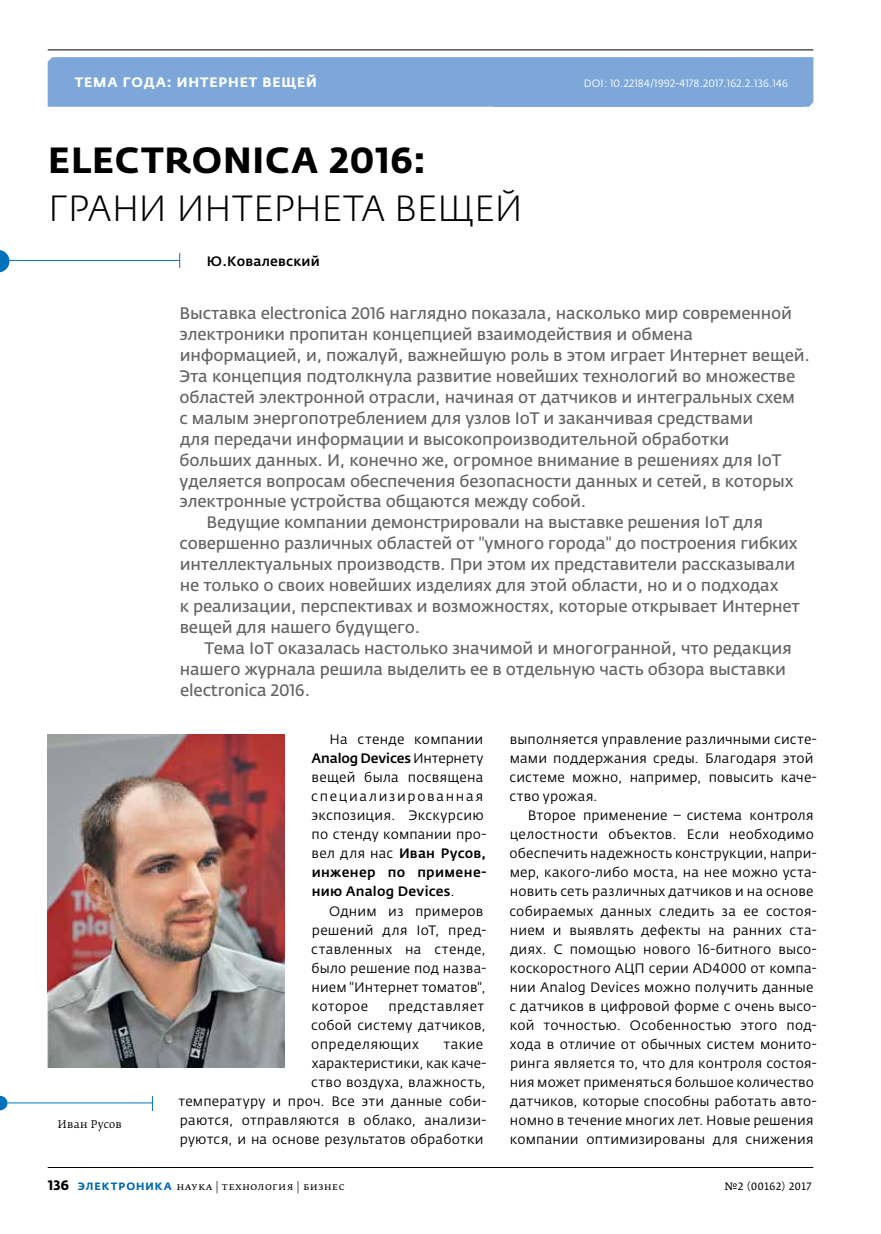
<style>
.page{position:relative;width:881px;height:1234px;background:#fff}
.page>*{position:absolute;margin:0;border:0;box-sizing:border-box;transform-origin:0 0}
.t1{font:300 36px "Fedra Sans Pro";letter-spacing:-.005em;color:#000}
.t2{font:700 36px "Fedra Sans Pro";letter-spacing:.02em;color:#000}
.t3{font:16.5px "Fedra Sans Pro";letter-spacing:-.01em;color:#636466}
.t4{font:13.5px/19px "Fedra Sans Pro";letter-spacing:.01em;color:#000}
.t5{font:700 13.5px "Fedra Sans Alt Pro";letter-spacing:.06em;color:#fff}
.t6{font:500 13.5px "Fedra Sans Pro";letter-spacing:.015em;color:#000}
.t7{font:10.5px "Fedra Serif B Pro";letter-spacing:.035em;color:#000}
.t8{font:10.5px "Fedra Sans Pro";letter-spacing:.015em;color:#fff}
.t9{font:10.5px "Fedra Sans Pro";letter-spacing:.035em;color:#fff}
.t10{font:10.5px "Fedra Serif A Pro";letter-spacing:.035em;color:#000}
.s1{font-weight:500}
.s2{font-family:"Fedra Sans Pro";font-weight:700;font-size:13.5px}
.s3{font-family:"Fedra Sans Alt Pro";font-weight:700;color:#0068ac}
</style>
<div class="page">
<div style="left:48px;top:57px;width:765px;height:50px;background:#7da7d8"></div>
<hr style="left:48px;top:49px;width:765px;height:1px;background:#000">
<hr style="left:48px;top:1166px;width:765px;height:1px;background:#000">
<svg style="left:179px;top:253px;width:1px;height:15px"></svg>
<hr style="left:1px;top:260px;width:179px;height:1px;background:#0072bc">
<svg style="left:0;top:250px;width:9px;height:22px"></svg>
<img style="left:48px;top:734px;width:237px;height:333px">
<svg style="left:0;top:1095px;width:7px;height:15px"></svg>
<svg style="left:152px;top:1096px;width:1px;height:14px"></svg>
<hr style="left:7px;top:1102px;width:145px;height:1px;background:#0072bc">
<div style="left:494px;top:60px;width:308px;height:46px;background:#7da7d8"></div>
<p class="t5" style="left:75px;top:74px;width:243px">Тема года: ИНТЕРНЕТ ВЕЩЕЙ</p>
<p class="t9" style="left:681px;top:77px;width:106px">www.electronics.ru</p>
<p class="t8" style="left:583px;top:77px;width:206px">DOI: 10.22184/1992-4178.2017.162.2.136.146</p>
<h1 class="t2" style="left:48px;top:138px;width:379px">ELECTRONICA 2016:</h1>
<h1 class="t1" style="left:48px;top:185px;width:476px">Грани И нтернета вещей</h1>
<p class="t7" style="left:58px;top:1117px;width:65px">Иван Русов</p>
<p class="t6" style="left:207px;top:253px;width:114px">Ю.Ковалевский</p>
<p class="t3" style="left:179px;top:303px;width:613px">Выставка electronica 2016 наглядно показала, насколько мир современной</p>
<p class="t3" style="left:179px;top:324px;width:515px">электроники пропитан концепцией взаимодействия и обмена</p>
<p class="t3" style="left:180px;top:345px;width:631px">информацией, и, пожалуй, важнейшую роль в этом играет Интернет вещей.</p>
<p class="t3" style="left:179px;top:366px;width:617px">Эта концепция подтолкнула развитие новейших технологий во множестве</p>
<p class="t3" style="left:179px;top:387px;width:616px">областей электронной отрасли, начиная от датчиков и интегральных схем</p>
<p class="t3" style="left:179px;top:407px;width:575px">с малым энергопотреблением для узлов IoT и заканчивая средствами</p>
<p class="t3" style="left:180px;top:428px;width:550px">для передачи информации и высокопроизводительной обработки</p>
<p class="t3" style="left:179px;top:449px;width:603px">больших данных. И, конечно же, огромное внимание в решениях для IoT</p>
<p class="t3" style="left:179px;top:470px;width:615px">уделяется вопросам обеспечения безопасности данных и сетей, в которых</p>
<p class="t3" style="left:179px;top:491px;width:408px">электронные устройства общаются между собой.</p>
<p class="t3" style="left:206px;top:512px;width:557px">Ведущие компании демонстрировали на выставке решения IoT для</p>
<p class="t3" style="left:179px;top:533px;width:619px">совершенно различных областей от "умного города" до построения гибких</p>
<p class="t3" style="left:180px;top:554px;width:617px">интеллектуальных производств. При этом их представители рассказывали</p>
<p class="t3" style="left:180px;top:575px;width:600px">не только о своих новейших изделиях для этой области, но и о подходах</p>
<p class="t3" style="left:180px;top:595px;width:621px">к реализации, перспективах и возможностях, которые открывает Интернет</p>
<p class="t3" style="left:180px;top:616px;width:242px">вещей для нашего будущего.</p>
<p class="t3" style="left:204px;top:637px;width:588px">Тема IoT оказалась настолько значимой и многогранной, что редакция</p>
<p class="t3" style="left:180px;top:658px;width:607px">нашего журнала решила выделить ее в отдельную часть обзора выставки</p>
<p class="t3" style="left:180px;top:679px;width:131px">electronica 2016.</p>
<p class="t4" style="left:311px;top:729px;width:177px;text-indent:18px">На стенде компании<br><span class="s1">Analog Devices</span> Интернету вещей была посвящена специализированная экспозиция. Экскурсию по стенду компании про&shy;вел для нас <span class="s1">Иван Русов, инженер по примене&shy;нию Analog Deviсes</span>.</p>
<p class="t4" style="left:311px;top:901px;width:176px;text-indent:18px">Одним из примеров решений для IoT, пред&shy;ставленных на стенде, было решение под назва&shy;нием "Интернет томатов", которое</p>
<p class="t4" style="left:509px;top:729px;width:308px">выполняется управление различными систе&shy;мами поддержания среды. Благодаря этой системе можно, например, повысить каче&shy;ство урожая.</p>
<p class="t4" style="left:509px;top:805px;width:309px;text-indent:18px">Второе применение – система контроля целостности объектов. Если необходимо обеспечить надежность конструкции, напри&shy;мер, какого-либо моста, на нее можно уста&shy;новить сеть различных датчиков и на основе собираемых данных следить за ее состоя&shy;нием и выявлять дефекты на ранних ста&shy;диях. С помощью нового 16-битного высо&shy;коскоростного АЦП серии AD4000 от компа&shy;нии Analog Devices можно получить данные с датчиков в цифровой форме с очень высо&shy;кой точностью. Особенностью этого под&shy;хода в отличие от обычных систем монито&shy;ринга является то, что для контроля состоя&shy;ния может применяться большое количество датчиков, которые способны работать авто&shy;номно в течение многих лет. Новые решения компании оптимизированы для снижения</p>
<p class="t4" style="left:311px;top:996px;width:176px;text-align:justify;text-indent:77px">представляет собой систему датчиков, определяющих</p>
<p class="t4" style="left:178px;top:1034px;width:309px;text-align:right">такие<br>характеристики, как каче-<br>ство воздуха, влажность,<br>температуру и проч. Все эти данные соби&shy;раются, отправляются в облако, анализи&shy;руются, и на основе результатов обработки</p>
<p class="t7" style="left:48px;top:1179px;width:298px"><span class="s2">136</span> <span class="s3">ЭЛЕКТРОНИКА</span> наука | технология | бизнес</p>
<p class="t10" style="left:724px;top:1179px;width:88px">№2 (00162) 2017</p>
</div>
